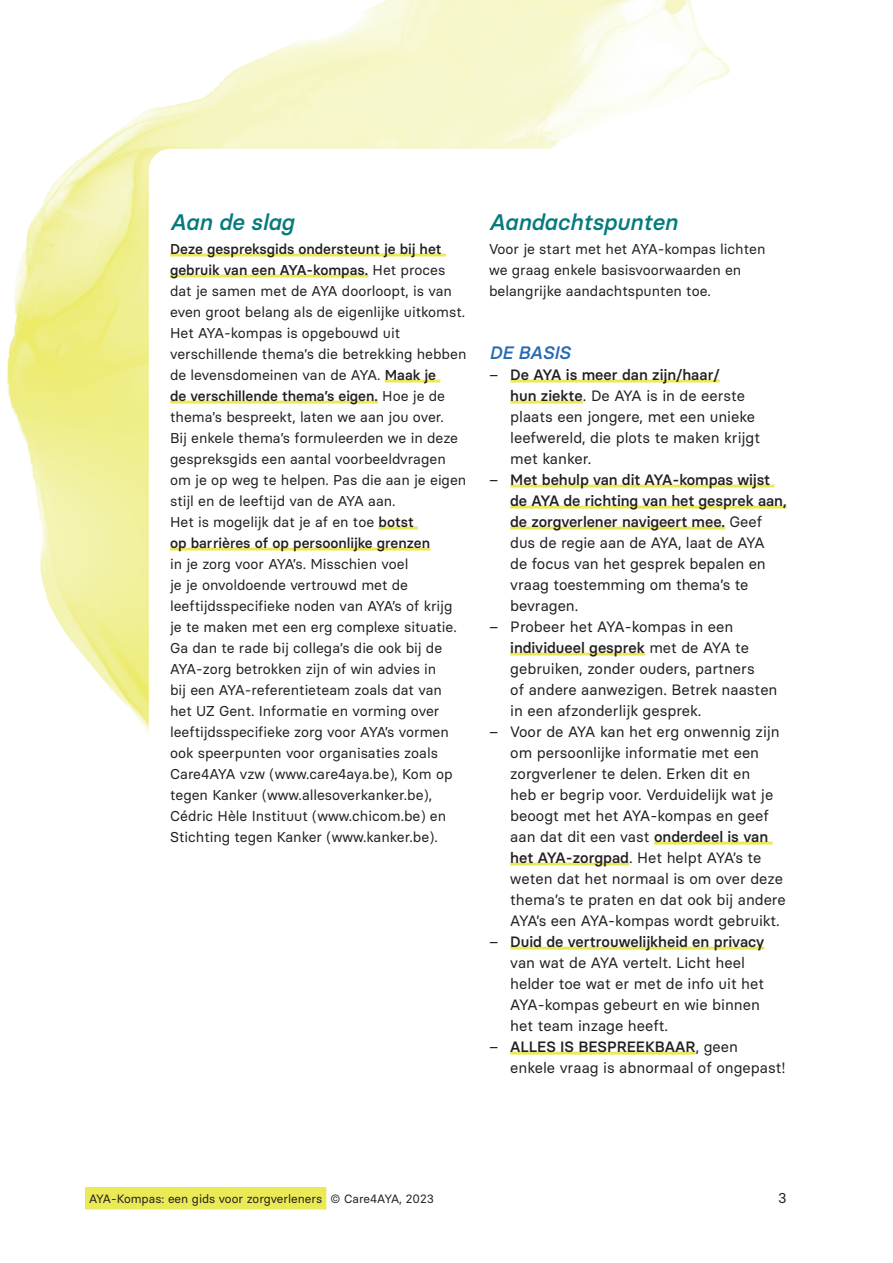
<style>
.page{position:relative;width:893px;height:1263px;background:#fff}
.page>*{position:absolute;margin:0;border:0;box-sizing:border-box;transform-origin:0 0}
.t1{font:italic 500 22.5px "Basier Circle";color:#067a7e}
.t2{font:italic 500 18px "Basier Circle";color:#2669b4}
.t3{font:15px/21px "Basier Circle";color:#231f20}
.t4{font:14.25px/21px "Basier Circle";color:#231f20}
.t5{font:12px "Basier Circle";color:#231f20}
.s1{font-weight:500}
</style>
<div class="page">
<img style="left:7px;top:0;width:723px;height:1210px">
<div style="left:149px;top:149px;width:659px;height:1029px;background:#fff;border-radius:21px"></div>
<div style="left:85px;top:1187px;width:241px;height:22px;background:#eae956"></div>
<hr style="left:170px;top:253px;width:276px;height:3px;background:#eae956">
<hr style="left:170px;top:274px;width:198px;height:3px;background:#eae956">
<hr style="left:385px;top:379px;width:55px;height:3px;background:#eae956">
<hr style="left:170px;top:400px;width:208px;height:3px;background:#eae956">
<hr style="left:379px;top:526px;width:39px;height:3px;background:#eae956">
<hr style="left:170px;top:547px;width:260px;height:3px;background:#eae956">
<hr style="left:510px;top:379px;width:210px;height:3px;background:#eae956">
<hr style="left:510px;top:400px;width:73px;height:3px;background:#eae956">
<hr style="left:510px;top:484px;width:264px;height:3px;background:#eae956">
<hr style="left:510px;top:505px;width:277px;height:3px;background:#eae956">
<hr style="left:510px;top:526px;width:215px;height:3px;background:#eae956">
<hr style="left:510px;top:652px;width:135px;height:3px;background:#eae956">
<hr style="left:654px;top:841px;width:118px;height:3px;background:#eae956">
<hr style="left:510px;top:862px;width:119px;height:3px;background:#eae956">
<hr style="left:510px;top:946px;width:254px;height:3px;background:#eae956">
<hr style="left:510px;top:1051px;width:186px;height:3px;background:#eae956">
<h1 class="t1" style="left:170px;top:207px;width:125px">Aan de slag</h1>
<p class="t4" style="left:170px;top:238px;width:298px"><span class="s1">Deze gespreksgids ondersteunt je bij het gebruik van een AYA-kompas.</span> Het proces dat je samen met de AYA doorloopt, is van even groot belang als de eigenlijke uitkomst.<br>Het AYA-kompas is opgebouwd uit verschillende thema’s die betrekking hebben de levensdomeinen van de AYA. <span class="s1">Maak je<br>de verschillende thema’s eigen.</span> Hoe je de thema’s bespreekt, laten we aan jou over.<br>Bij enkele thema’s formuleerden we in deze gespreksgids een aantal voorbeeldvragen om je op weg te helpen. Pas die aan je eigen stijl en de leeftijd van de AYA aan.<br>Het is mogelijk dat je af en toe <span class="s1">botst<br>op barrières of op persoonlijke grenzen</span></p>
<p class="t4" style="left:170px;top:553px;width:288px">in je zorg voor AYA’s. Misschien voel<br>je je onvoldoende vertrouwd met de leeftijdsspecifieke noden van AYA’s of krijg je te maken met een erg complexe situatie.<br>Ga dan te rade bij collega’s die ook bij de AYA-zorg betrokken zijn of win advies in<br>bij een AYA-referentieteam zoals dat van het UZ Gent. Informatie en vorming over leeftijdsspecifieke zorg voor AYA’s vormen ook speerpunten voor organisaties zoals Care4AYA vzw (www.care4aya.be), Kom op tegen Kanker (www.allesoverkanker.be), Cédric Hèle Instituut (www.chicom.be) en Stichting tegen Kanker (www.kanker.be).</p>
<h1 class="t1" style="left:489px;top:207px;width:190px">Aandachtspunten</h1>
<p class="t4" style="left:489px;top:238px;width:278px">Voor je start met het AYA-kompas lichten we graag enkele basisvoorwaarden en belangrijke aandachtspunten toe.</p>
<p class="t2" style="left:489px;top:341px;width:83px">DE BASIS</p>
<p class="t3" style="left:510px;top:363px;width:251px;text-indent:-21px">– <span class="s1">De AYA is meer dan zijn/haar/<br>hun ziekte</span>. De AYA is in de eerste plaats een jongere, met een unieke leefwereld, die plots te maken krijgt met kanker.</p>
<p class="t3" style="left:510px;top:468px;width:278px;text-indent:-21px">– <span class="s1">Met behulp van dit AYA-kompas wijst de AYA de richting van het gesprek aan, de zorgverlener navigeert mee.</span> Geef dus de regie aan de AYA, laat de AYA<br>de focus van het gesprek bepalen en vraag toestemming om thema’s te bevragen.</p>
<p class="t3" style="left:510px;top:615px;width:269px;text-indent:-21px">– Probeer het AYA-kompas in een <span class="s1">individueel gesprek</span> met de AYA te gebruiken, zonder ouders, partners<br>of andere aanwezigen. Betrek naasten in een afzonderlijk gesprek.</p>
<p class="t3" style="left:510px;top:720px;width:277px;text-indent:-21px">– Voor de AYA kan het erg onwennig zijn om persoonlijke informatie met een zorgverlener te delen. Erken dit en<br>heb er begrip voor. Verduidelijk wat je beoogt met het AYA-kompas en geef aan dat dit een vast <span class="s1">onderdeel is van het AYA-zorgpad</span>. Het helpt AYA’s te weten dat het normaal is om over deze thema’s te praten en dat ook bij andere AYA’s een AYA-kompas wordt gebruikt.</p>
<p class="t3" style="left:510px;top:930px;width:256px;text-indent:-21px">– <span class="s1">Duid de vertrouwelijkheid en privacy </span>van wat de AYA vertelt. Licht heel helder toe wat er met de info uit het<br>AYA-kompas gebeurt en wie binnen het team inzage heeft.</p>
<p class="t3" style="left:510px;top:1035px;width:277px;text-indent:-21px">– <span class="s1">ALLES IS BESPREEKBAAR</span>, geen enkele vraag is abnormaal of ongepast!</p>
<p class="t5" style="left:89px;top:1191px;width:347px">AYA-Kompas: een gids voor zorgverleners © Care4AYA, 2023</p>
<p class="t4" style="left:778px;top:1187px;width:10px">3</p>
</div>
